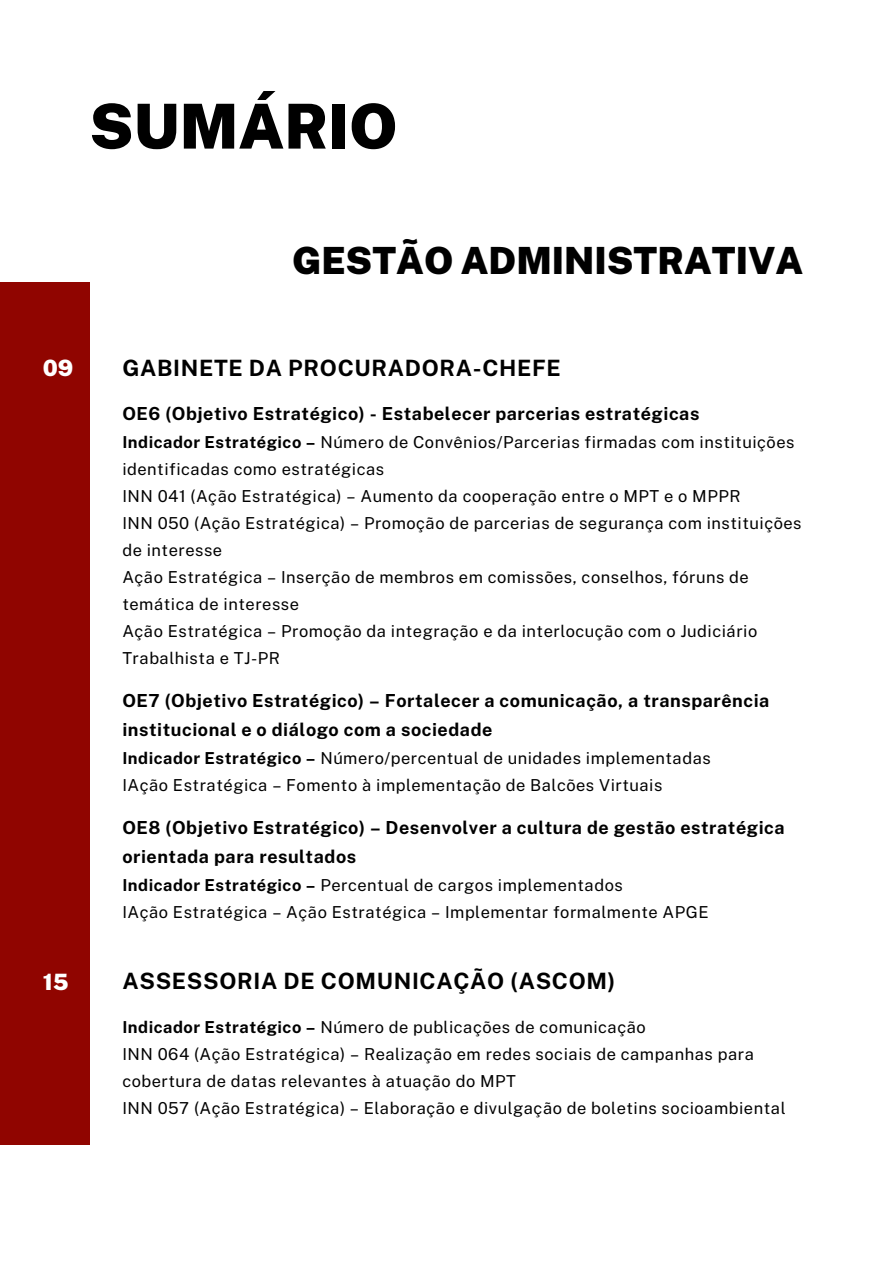
<style>
.page{position:relative;width:893px;height:1264px;background:#fff}
.page>*{position:absolute;margin:0;border:0;box-sizing:border-box;transform-origin:0 0}
.t1{font:900 61.95px "Public Sans";color:#000}
.t2{font:900 37.5px "Public Sans";color:#000}
.t3{font:700 22.5px "Public Sans";letter-spacing:.03em;color:#000}
.t4{font:900 22.5px "Public Sans";color:#fff}
.t5{font:700 18px/29.2px "Public Sans";letter-spacing:.03em;color:#000}
.t6{font:16.5px/27px "Public Sans";letter-spacing:.03em;color:#000}
.s1{font-weight:700}
</style>
<div class="page">
<div style="left:0;top:282px;width:89px;height:863px;background:#900500"></div>
<h1 class="t1" style="left:89px;top:90px;width:310px">SUMÁRIO</h1>
<h2 class="t2" style="left:292px;top:239px;width:513px">GESTÃO ADMINISTRATIVA</h2>
<h3 class="t4" style="left:43px;top:355px;width:32px">09</h3>
<h3 class="t3" style="left:122px;top:354px;width:440px">GABINETE DA PROCURADORA-CHEFE</h3>
<p class="t5" style="left:122px;top:399px;width:578px">OE6 (Objetivo Estratégico) - Estabelecer parcerias estratégicas</p>
<p class="t6" style="left:122px;top:429px;width:680px"><span class="s1">Indicador Estratégico –</span> Número de Convênios/Parcerias firmadas com instituições identificadas como estratégicas<br>INN 041 (Ação Estratégica) – Aumento da cooperação entre o MPT e o MPPR<br>INN 050 (Ação Estratégica) – Promoção de parcerias de segurança com instituições de interesse<br>Ação Estratégica – Inserção de membros em comissões, conselhos, fóruns de temática de interesse<br>Ação Estratégica – Promoção da integração e da interlocução com o Judiciário Trabalhista e TJ-PR</p>
<p class="t5" style="left:122px;top:685px;width:648px">OE7 (Objetivo Estratégico) – Fortalecer a comunicação, a transparência institucional e o diálogo com a sociedade</p>
<p class="t6" style="left:122px;top:744px;width:590px"><span class="s1">Indicador Estratégico –</span> Número/percentual de unidades implementadas<br>IAção Estratégica – Fomento à implementação de Balcões Virtuais</p>
<p class="t5" style="left:122px;top:812px;width:664px">OE8 (Objetivo Estratégico) – Desenvolver a cultura de gestão estratégica orientada para resultados</p>
<p class="t6" style="left:122px;top:871px;width:587px"><span class="s1">Indicador Estratégico –</span> Percentual de cargos implementados<br>IAção Estratégica – Ação Estratégica – Implementar formalmente APGE</p>
<h3 class="t4" style="left:43px;top:968px;width:27px">15</h3>
<h3 class="t3" style="left:122px;top:968px;width:494px">ASSESSORIA DE COMUNICAÇÃO (ASCOM)</h3>
<p class="t6" style="left:122px;top:1013px;width:664px"><span class="s1">Indicador Estratégico –</span> Número de publicações de comunicação<br>INN 064 (Ação Estratégica) – Realização em redes sociais de campanhas para cobertura de datas relevantes à atuação do MPT<br>INN 057 (Ação Estratégica) – Elaboração e divulgação de boletins socioambiental</p>
</div>
